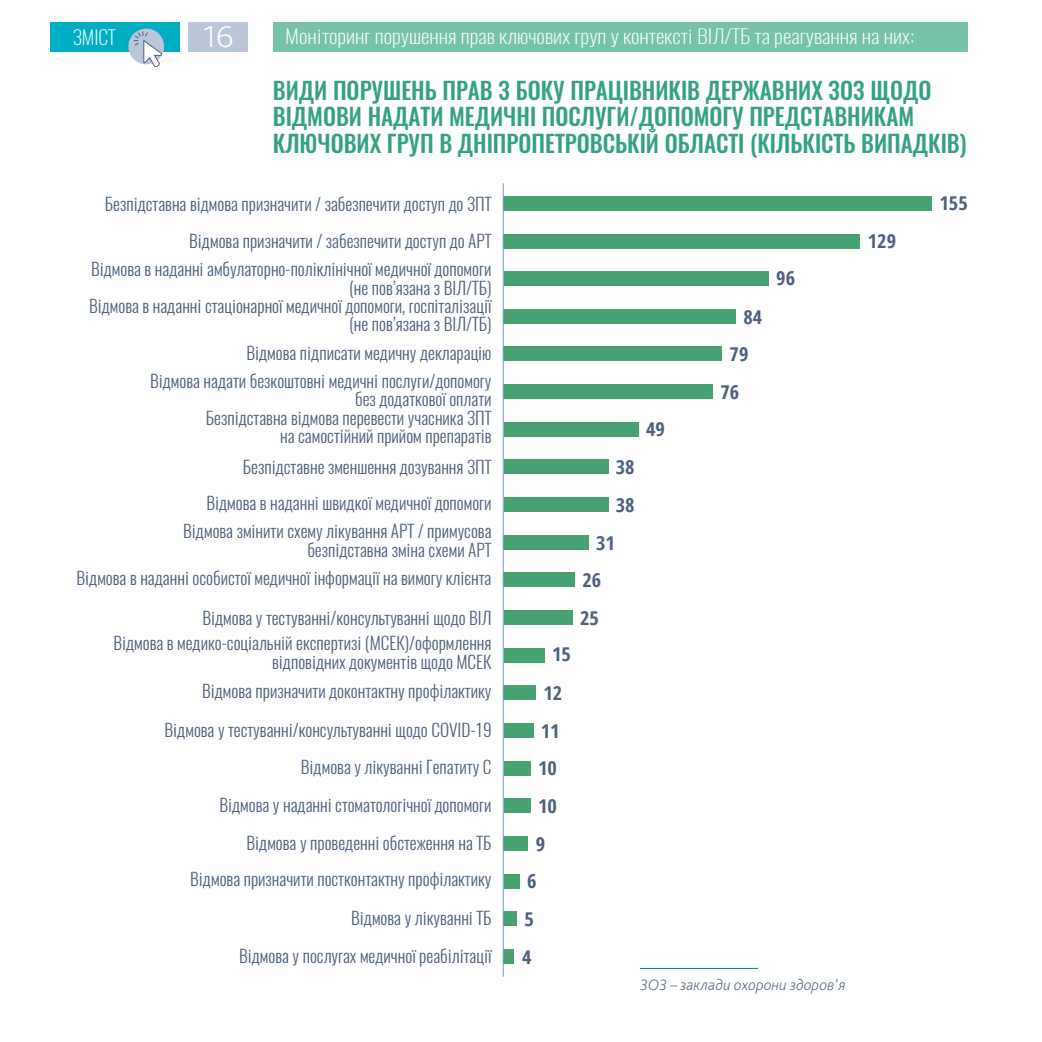
<style>
.page{position:relative;width:1042px;height:1042px;background:#fff}
.page>*{position:absolute;margin:0;border:0;box-sizing:border-box;transform-origin:0 0}
.t1{font:200 31.5px "Bliss Pro";color:#fff;scale:1.1 1}
.t2{font:500 23.62px/26.2px "Oswald";color:#34a086}
.t3{font:200 19.25px "Oswald";color:#fff;scale:1.14 1}
.t4{font:200 19.25px "Oswald";color:#fff}
.t5{font:700 condensed 19.07px/37.6px "Open Sans";color:#4d607d;scale:1.07 1}
.t6{font:300 17.5px/18.4px "Oswald";color:#4d607d;text-align:right}
.t7{font:italic 200 15.75px "Bliss Pro";color:#4d607d}
</style>
<div class="page">
<div style="left:273px;top:22px;width:694px;height:29px;background:#76c3a9"></div>
<div style="left:188px;top:22px;width:60px;height:29px;background:#bbc7d8"></div>
<div style="left:51px;top:22px;width:129px;height:29px;background:#00aec4"></div>
<div style="left:128px;top:29px;width:36px;height:35px;background:#bbc7d8;border-radius:50%"></div>
<svg style="left:133px;top:31px;width:29px;height:36px"></svg>
<div style="left:504px;top:234px;width:356px;height:14px;background:#47a173"></div>
<div style="left:504px;top:196px;width:428px;height:15px;background:#47a173"></div>
<div style="left:504px;top:271px;width:264px;height:15px;background:#47a173"></div>
<div style="left:504px;top:309px;width:232px;height:15px;background:#47a173"></div>
<div style="left:504px;top:346px;width:218px;height:15px;background:#47a173"></div>
<div style="left:504px;top:384px;width:209px;height:15px;background:#47a173"></div>
<div style="left:504px;top:422px;width:134px;height:15px;background:#47a173"></div>
<div style="left:504px;top:459px;width:104px;height:15px;background:#47a173"></div>
<div style="left:504px;top:497px;width:104px;height:15px;background:#47a173"></div>
<div style="left:504px;top:535px;width:85px;height:15px;background:#47a173"></div>
<div style="left:504px;top:572px;width:71px;height:15px;background:#47a173"></div>
<div style="left:504px;top:610px;width:68px;height:15px;background:#47a173"></div>
<div style="left:504px;top:648px;width:40px;height:14px;background:#47a173"></div>
<div style="left:504px;top:685px;width:32px;height:15px;background:#47a173"></div>
<div style="left:504px;top:723px;width:29px;height:15px;background:#47a173"></div>
<div style="left:504px;top:760px;width:27px;height:15px;background:#47a173"></div>
<div style="left:504px;top:798px;width:27px;height:15px;background:#47a173"></div>
<div style="left:504px;top:836px;width:24px;height:15px;background:#47a173"></div>
<div style="left:504px;top:873px;width:15px;height:15px;background:#47a173"></div>
<div style="left:504px;top:911px;width:13px;height:15px;background:#47a173"></div>
<div style="left:504px;top:949px;width:10px;height:15px;background:#47a173"></div>
<hr style="left:503px;top:183px;width:1px;height:794px;background:#72a0c0">
<hr style="left:640px;top:968px;width:118px;height:1px;background:#00808e">
<p class="t4" style="left:73px;top:24px;width:44px">ЗМІСТ</p>
<h1 class="t1" style="left:203px;top:17px;width:30px">16</h1>
<p class="t3" style="left:285px;top:23px;width:553px">Моніторинг порушення прав ключових груп у контексті ВІЛ/ТБ та реагування на них:</p>
<h2 class="t2" style="left:273px;top:78px;width:695px">ВИДИ ПОРУШЕНЬ ПРАВ З БОКУ ПРАЦІВНИКІВ ДЕРЖАВНИХ ЗОЗ ЩОДО<br>ВІДМОВИ НАДАТИ МЕДИЧНІ ПОСЛУГИ/ДОПОМОГУ ПРЕДСТАВНИКАМ<br>КЛЮЧОВИХ ГРУП В ДНІПРОПЕТРОВСЬКІЙ ОБЛАСТІ (КІЛЬКІСТЬ ВИПАДКІВ)</h2>
<p class="t6" style="left:105px;top:185px;width:388px;line-height:37.4px">Безпідставна відмова призначити / забезпечити доступ до ЗПТ<br>Відмова призначити / забезпечити доступ до АРТ</p>
<p class="t6" style="left:89px;top:260px;width:404px">Відмова в наданні амбулаторно-поліклінічної медичної допомоги (не пов’язана з ВІЛ/ТБ)<br>Відмова в наданні стаціонарної медичної допомоги, госпіталізації (не пов’язана з ВІЛ/ТБ)</p>
<p class="t6" style="left:150px;top:338px;width:343px;line-height:28.3px">Відмова підписати медичну декларацію<br>Відмова надати безкоштовні медичні послуги/допомогу</p>
<p class="t6" style="left:206px;top:390px;width:287px">без додаткової оплати<br>Безпідставна відмова перевести учасника ЗПТ на самостійний прийом препаратів</p>
<p class="t6" style="left:206px;top:449px;width:287px;line-height:36.1px">Безпідставне зменшення дозування ЗПТ<br>Відмова в наданні швидкої медичної допомоги</p>
<p class="t6" style="left:183px;top:522px;width:310px">Відмова змінити схему лікування АРТ / примусова безпідставна зміна схеми АРТ</p>
<p class="t6" style="left:77px;top:569px;width:416px">Відмова в наданні особистої медичної інформації на вимогу клієнта</p>
<p class="t6" style="left:113px;top:605px;width:380px;line-height:25.9px">Відмова у тестуванні/консультуванні щодо ВІЛ<br>Відмова в медико-соціальній експертизі (МСЕК)/оформлення</p>
<p class="t6" style="left:202px;top:647px;width:291px;line-height:28.7px">відповідних документів щодо МСЕК<br>Відмова призначити доконтактну профілактику</p>
<p class="t6" style="left:165px;top:711px;width:328px;line-height:37.8px">Відмова у тестуванні/консультуванні щодо COVID-19<br>Відмова у лікуванні Гепатиту С<br>Відмова у наданні стоматологічної допомоги<br>Відмова у проведенні обстеження на ТБ</p>
<p class="t6" style="left:190px;top:870px;width:303px">Відмова призначити постконтактну профілактику</p>
<p class="t6" style="left:239px;top:899px;width:254px;line-height:37.3px">Відмова у лікуванні ТБ<br>Відмова у послугах медичної реабілітації</p>
<p class="t7" style="left:640px;top:975px;width:207px">ЗОЗ – заклади охорони здоров’я</p>
<p class="t5" style="left:939px;top:183px;width:28px">155</p>
<p class="t5" style="left:868px;top:222px;width:28px">129</p>
<p class="t5" style="left:776px;top:259px;width:19px">96</p>
<p class="t5" style="left:729px;top:297px;width:32px;text-indent:14px">84<br>79</p>
<p class="t5" style="left:720px;top:373px;width:19px">76</p>
<p class="t5" style="left:646px;top:410px;width:19px">49</p>
<p class="t5" style="left:616px;top:448px;width:19px">38</p>
<p class="t5" style="left:616px;top:486px;width:19px">38</p>
<p class="t5" style="left:596px;top:523px;width:19px">31</p>
<p class="t5" style="left:582px;top:561px;width:19px">26</p>
<p class="t5" style="left:580px;top:598px;width:19px">25</p>
<p class="t5" style="left:543px;top:635px;width:27px;line-height:38.7px;text-align:center">15<br>12</p>
<p class="t5" style="left:541px;top:711px;width:19px">11</p>
<p class="t5" style="left:538px;top:749px;width:19px">10</p>
<p class="t5" style="left:538px;top:787px;width:19px">10</p>
<p class="t5" style="left:536px;top:824px;width:10px">9</p>
<p class="t5" style="left:527px;top:862px;width:10px">6</p>
<p class="t5" style="left:524px;top:900px;width:10px">5</p>
<p class="t5" style="left:522px;top:937px;width:10px">4</p>
</div>
